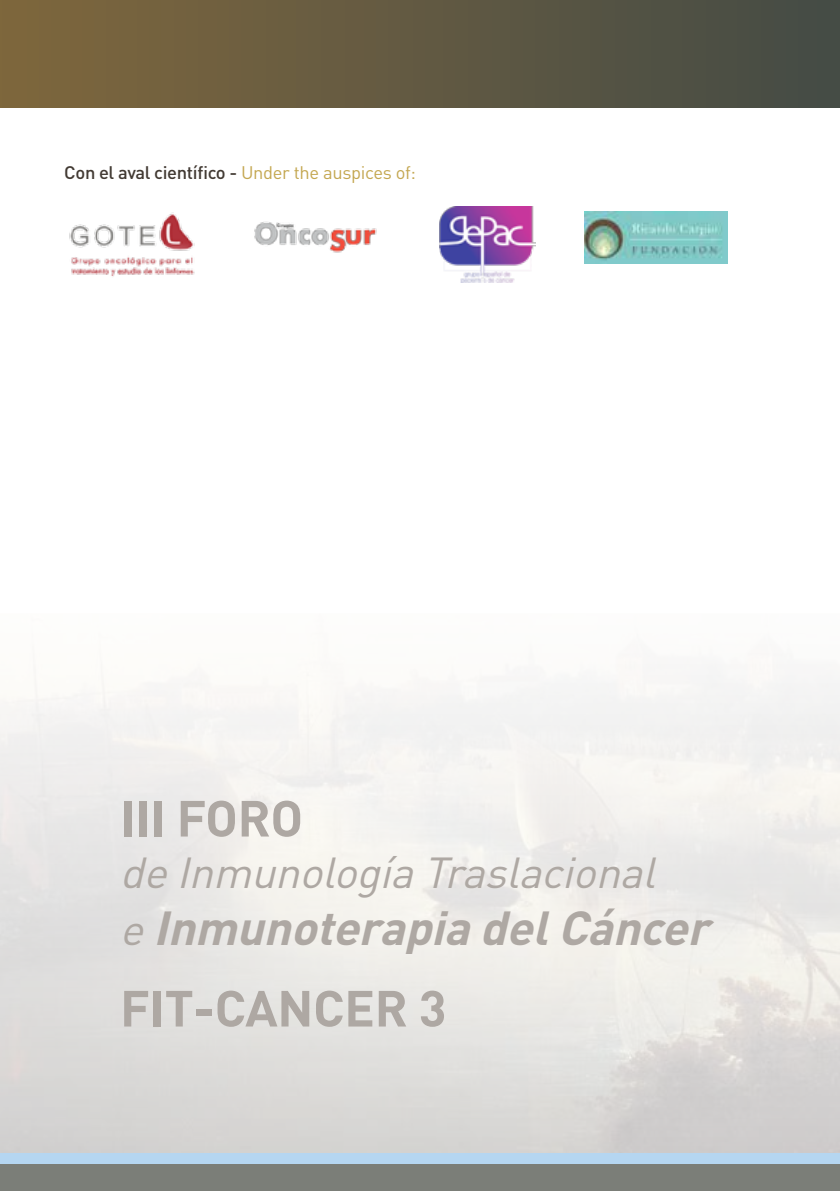
<style>
.page{position:relative;width:840px;height:1191px;background:#fff}
.page>*{position:absolute;margin:0;border:0;box-sizing:border-box;transform-origin:0 0}
.t1{font:700 50px "DIN";letter-spacing:-.01em;color:#aea8a3}
.t2{font:italic 700 47.2px "DIN";color:#aea8a3}
.t3{font:italic 42.8px "DIN";color:#aea8a3}
.t4{font:500 18px "DIN";letter-spacing:-.02em;color:#423a33}
.s1{font-weight:400;color:#c4a751}
.s2{font-weight:400;font-size:42.8px}
</style>
<div class="page">
<hr style="left:839px;top:459px;width:1px;height:39px;background:#423a33">
<div style="left:0;top:0;width:839px;height:107px;background:linear-gradient(to right,#7f673d,#444b46)"></div>
<img style="left:69px;top:212px;width:126px;height:65px">
<div style="left:0;top:1153px;width:839px;height:38px;background:#b5d6f1"></div>
<div style="left:0;top:1164px;width:839px;height:27px;background:#7b7e78"></div>
<img style="left:439px;top:207px;width:96px;height:75px">
<img style="left:254px;top:221px;width:123px;height:32px">
<img style="left:584px;top:212px;width:143px;height:51px">
<p class="t4" style="left:64px;top:161px;width:353px">Con el aval científico - <span class="s1">Under the auspices of:</span></p>
<h1 class="t1" style="left:120px;top:785px;width:185px">III FORO</h1>
<h3 class="t3" style="left:120px;top:845px;width:548px">deInmunologíaTraslacional</h3>
<h2 class="t2" style="left:120px;top:896px;width:603px"><span class="s2">e</span>InmunoterapiadelCáncer</h2>
<h1 class="t1" style="left:120px;top:975px;width:328px">FIT-CANCER 3</h1>
</div>
